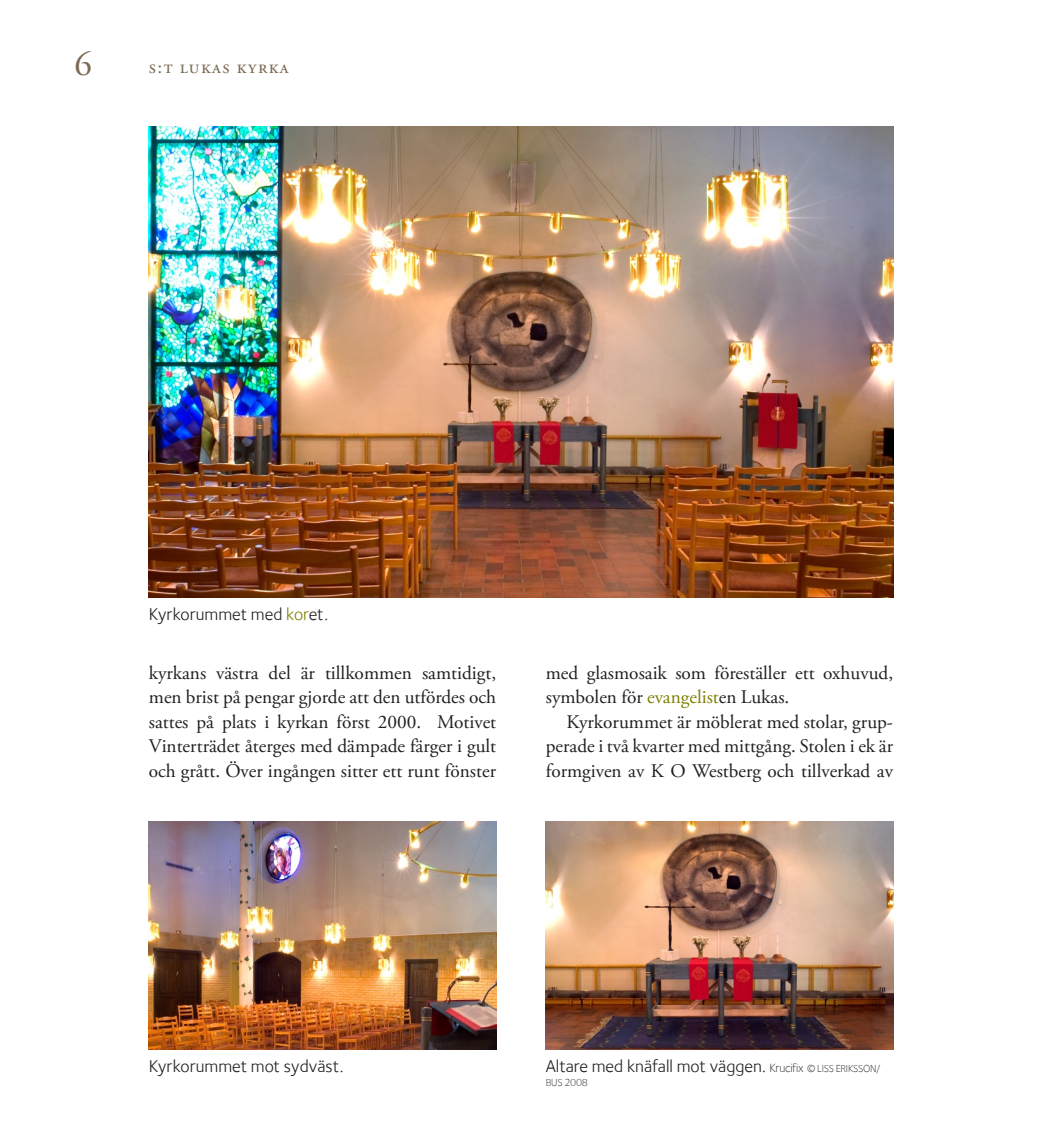
<style>
.page{position:relative;width:1042px;height:1141px;background:#fff}
.page>*{position:absolute;margin:0;border:0;box-sizing:border-box;transform-origin:0 0}
.t1{font:35px "Adobe Garamond Pro";color:#7c6954}
.Bröd_med_indrag{font:19.25px/24.5px "Adobe Garamond Pro";color:#231f20;text-align:justify}
.t2{font:19.25px "Adobe Garamond Pro";letter-spacing:.075em;color:#7c6954}
.Bildtext{font:17.5px "Foundry Sterling";color:#231f20}
.Bildtext-2{font:300 10.5px "Foundry Sterling";letter-spacing:-.025em;color:#231f20}
.s1{color:#808000}
.s2{font-weight:300;font-size:12.25px}
.s3{font-weight:300;font-size:10.5px}
</style>
<div class="page">
<img style="left:149px;top:821px;width:347px;height:228px">
<img style="left:149px;top:126px;width:744px;height:472px">
<img style="left:546px;top:821px;width:347px;height:228px">
<h1 class="t1" style="left:74px;top:43px;width:19px">6</h1>
<p class="t2" style="left:149px;top:56px;width:141px">s:t lukas kyrka</p>
<p class="Bildtext" style="left:149px;top:604px;width:181px">Kyrkorummet med <span class="s1">kor</span>et.</p>
<p class="Bröd_med_indrag" style="left:149px;top:661px;width:349px">kyrkans västra del är tillkommen samtidigt, men brist på pengar gjorde att den utfördes och sattes på plats i kyrkan först 2000. Motivet Vinterträdet återges med dämpade färger i gult och grått. Över ingången sitter ett runt fönster</p>
<p class="Bröd_med_indrag" style="left:546px;top:661px;width:349px">med glasmosaik som föreställer ett oxhuvud, symbolen för <span class="s1">evangelist</span>en Lukas.</p>
<p class="Bröd_med_indrag" style="left:546px;top:710px;width:349px;text-indent:21px">Kyrkorummet är möblerat med stolar, grup&shy;perade i två kvarter med mittgång. Stolen i ek är formgiven av K O Westberg och tillverkad av</p>
<p class="Bildtext" style="left:149px;top:1056px;width:196px">Kyrkorummet mot sydväst.</p>
<p class="Bildtext" style="left:546px;top:1056px;width:336px">Altare med knäfall mot väggen. <span class="s2">KRUCIFIX</span> <span class="s3">© LISS ERIKSSON/</span></p>
<p class="Bildtext-2" style="left:546px;top:1076px;width:44px">BUS 2008</p>
</div>
